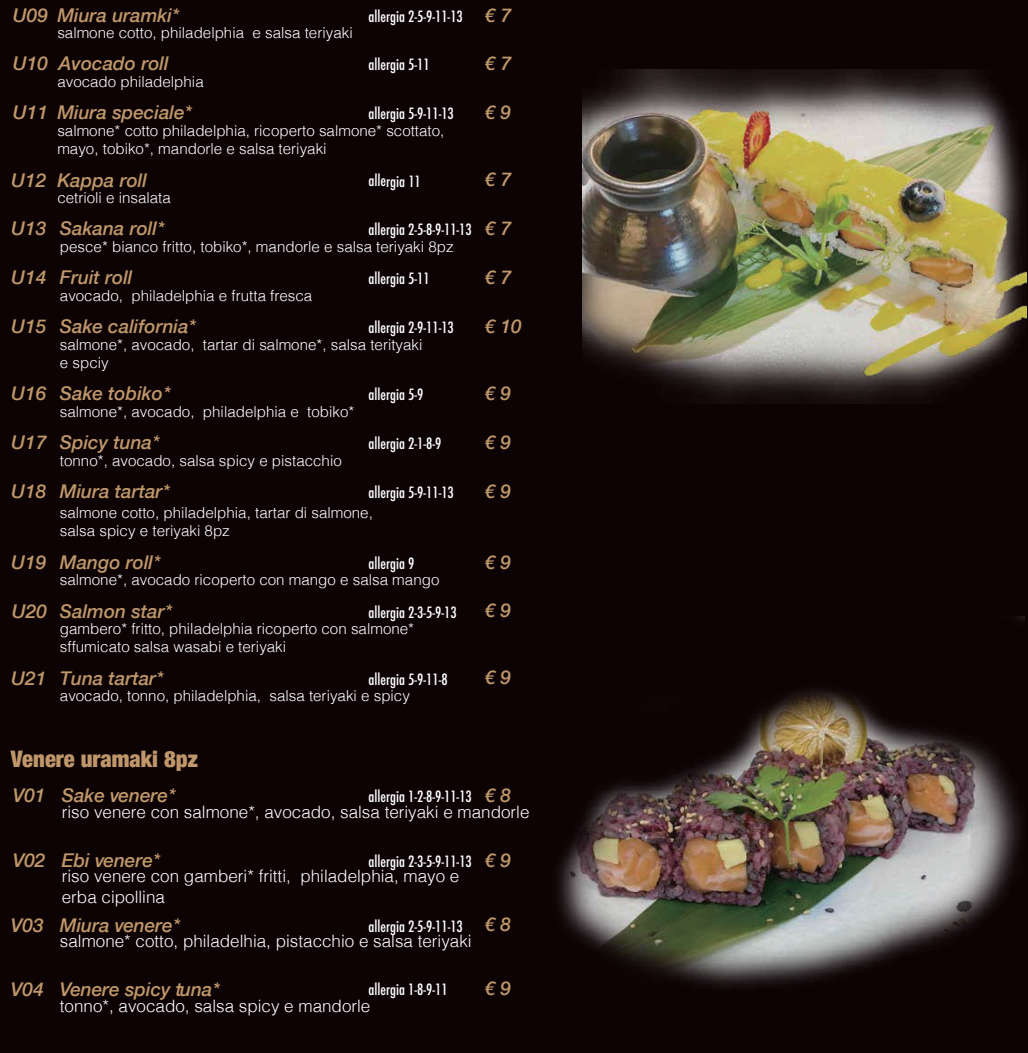
<style>
.page{position:relative;width:1028px;height:1053px;background:#fff}
.page>*{position:absolute;margin:0;border:0;box-sizing:border-box;transform-origin:0 0}
.t1{font:900 condensed 22.75px "Helvetica Neue";color:#bf976a}
.t2{font:italic 500 18.88px "Helvetica Neue";color:#bf976a}
.t3{font:300 17px/20.4px "Helvetica";color:#fff}
.t4{font:300 15.12px/18.1px "Helvetica";color:#fff}
.t5{font:500 condensed 15.12px "Futura";color:#fff}
.s1{font-family:"Helvetica Neue";font-style:italic;font-stretch:normal;font-size:18.88px;color:#bf976a}
</style>
<div class="page">
<div style="left:0;top:0;width:1028px;height:1052px;background:#0d0305"></div>
<img style="left:558px;top:616px;width:466px;height:371px">
<img style="left:583px;top:70px;width:443px;height:333px">
<p class="t2" style="left:13px;top:-1px;width:168px">U09 Miura uramki*</p>
<p class="t4" style="left:57px;top:23px;width:297px">salmone cotto, philadelphia e salsa teriyaki</p>
<p class="t2" style="left:13px;top:47px;width:157px">U10 Avocado roll</p>
<p class="t4" style="left:57px;top:71px;width:148px">avocado philadelphia</p>
<p class="t5" style="left:368px;top:6px;width:144px">allergia 2-5-9-11-13 <span class="s1">€ 7</span></p>
<p class="t5" style="left:368px;top:55px;width:63px">allergia 5-11</p>
<p class="t2" style="left:485px;top:47px;width:28px">€ 7</p>
<p class="t2" style="left:13px;top:96px;width:181px">U11 Miura speciale*</p>
<p class="t2" style="left:485px;top:96px;width:28px">€ 9</p>
<p class="t4" style="left:57px;top:120px;width:388px">salmone* cotto philadelphia, ricoperto salmone* scottato, mayo, tobiko*, mandorle e salsa teriyaki</p>
<p class="t5" style="left:368px;top:104px;width:87px">allergia 5-9-11-13</p>
<p class="t2" style="left:11px;top:164px;width:137px">U12 Kappa roll</p>
<p class="t4" style="left:57px;top:187px;width:115px">cetrioli e insalata</p>
<p class="t5" style="left:369px;top:171px;width:54px;rotate:1deg">allergia 11</p>
<p class="t2" style="left:485px;top:163px;width:28px">€ 7</p>
<p class="t2" style="left:11px;top:212px;width:155px">U13 Sakana roll*</p>
<p class="t4" style="left:60px;top:236px;width:395px">pesce* bianco fritto, tobiko*, mandorle e salsa teriyaki 8pz</p>
<p class="t5" style="left:368px;top:220px;width:144px">allergia 2-5-8-9-11-13 <span class="s1">€ 7</span></p>
<p class="t2" style="left:11px;top:261px;width:123px">U14 Fruit roll</p>
<p class="t4" style="left:60px;top:285px;width:254px">avocado, philadelphia e frutta fresca</p>
<p class="t5" style="left:368px;top:269px;width:63px">allergia 5-11</p>
<p class="t2" style="left:485px;top:261px;width:28px">€ 7</p>
<p class="t2" style="left:11px;top:310px;width:186px">U15 Sake california*</p>
<p class="t4" style="left:60px;top:334px;width:364px">salmone*, avocado, tartar di salmone*, salsa terityaki e spciy</p>
<p class="t5" style="left:368px;top:318px;width:87px">allergia 2-9-11-13</p>
<p class="t2" style="left:485px;top:310px;width:38px">€ 10</p>
<p class="t2" style="left:11px;top:377px;width:161px">U16 Sake tobiko*</p>
<p class="t4" style="left:60px;top:401px;width:296px">salmone*, avocado, philadelphia e tobiko*</p>
<p class="t2" style="left:11px;top:426px;width:150px">U17 Spicy tuna*</p>
<p class="t4" style="left:60px;top:450px;width:283px">tonno*, avocado, salsa spicy e pistacchio</p>
<p class="t5" style="left:368px;top:385px;width:56px">allergia 5-9</p>
<p class="t2" style="left:485px;top:377px;width:28px">€ 9</p>
<p class="t5" style="left:368px;top:433px;width:74px">allergia 2-1-8-9</p>
<p class="t2" style="left:485px;top:426px;width:28px">€ 9</p>
<p class="t2" style="left:11px;top:475px;width:160px">U18 Miura tartar*</p>
<p class="t2" style="left:485px;top:475px;width:28px">€ 9</p>
<p class="t4" style="left:60px;top:502px;width:314px">salmone cotto, philadelphia, tartar di salmone, salsa spicy e teriyaki 8pz</p>
<p class="t5" style="left:368px;top:482px;width:87px">allergia 5-9-11-13</p>
<p class="t5" style="left:368px;top:553px;width:47px">allergia 9</p>
<p class="t2" style="left:485px;top:545px;width:28px">€ 9</p>
<p class="t2" style="left:11px;top:545px;width:151px">U19 Mango roll*</p>
<p class="t4" style="left:60px;top:569px;width:381px">salmone*, avocado ricoperto con mango e salsa mango</p>
<p class="t2" style="left:12px;top:594px;width:162px">U20 Salmon star*</p>
<p class="t4" style="left:60px;top:618px;width:356px">gambero* fritto, philadelphia ricoperto con salmone* sffumicato salsa wasabi e teriyaki</p>
<p class="t5" style="left:368px;top:602px;width:90px">allergia 2-3-5-9-13</p>
<p class="t2" style="left:485px;top:594px;width:28px">€ 9</p>
<p class="t5" style="left:368px;top:669px;width:81px">allergia 5-9-11-8</p>
<p class="t2" style="left:485px;top:661px;width:28px">€ 9</p>
<p class="t2" style="left:11px;top:661px;width:154px">U21 Tuna tartar*</p>
<p class="t4" style="left:60px;top:685px;width:351px">avocado, tonno, philadelphia, salsa teriyaki e spicy</p>
<h1 class="t1" style="left:11px;top:739px;width:188px">Venere uramaki 8pz</h1>
<p class="t2" style="left:13px;top:779px;width:164px">V01 Sake venere*</p>
<p class="t3" style="left:62px;top:800px;width:469px">riso venere con salmone*, avocado, salsa teriyaki e mandorle</p>
<p class="t5" style="left:368px;top:786px;width:144px">allergia 1-2-8-9-11-13 <span class="s1">€ 8</span></p>
<p class="t2" style="left:13px;top:843px;width:149px">V02 Ebi venere*</p>
<p class="t3" style="left:62px;top:865px;width:399px">riso venere con gamberi* fritti, philadelphia, mayo e erba cipollina</p>
<p class="t5" style="left:368px;top:851px;width:144px">allergia 2-3-5-9-11-13 <span class="s1">€ 9</span></p>
<p class="t5" style="left:368px;top:916px;width:144px">allergia 2-5-9-11-13 <span class="s1">€ 8</span></p>
<p class="t2" style="left:11px;top:908px;width:171px">V03 Miura venere*</p>
<p class="t3" style="left:60px;top:929px;width:413px">salmone* cotto, philadelhia, pistacchio e salsa teriyaki</p>
<p class="t5" style="left:368px;top:979px;width:81px">allergia 1-8-9-11</p>
<p class="t2" style="left:485px;top:972px;width:28px">€ 9</p>
<p class="t2" style="left:11px;top:973px;width:210px">V04 Venere spicy tuna*</p>
<p class="t3" style="left:60px;top:994px;width:312px">tonno*, avocado, salsa spicy e mandorle</p>
</div>
